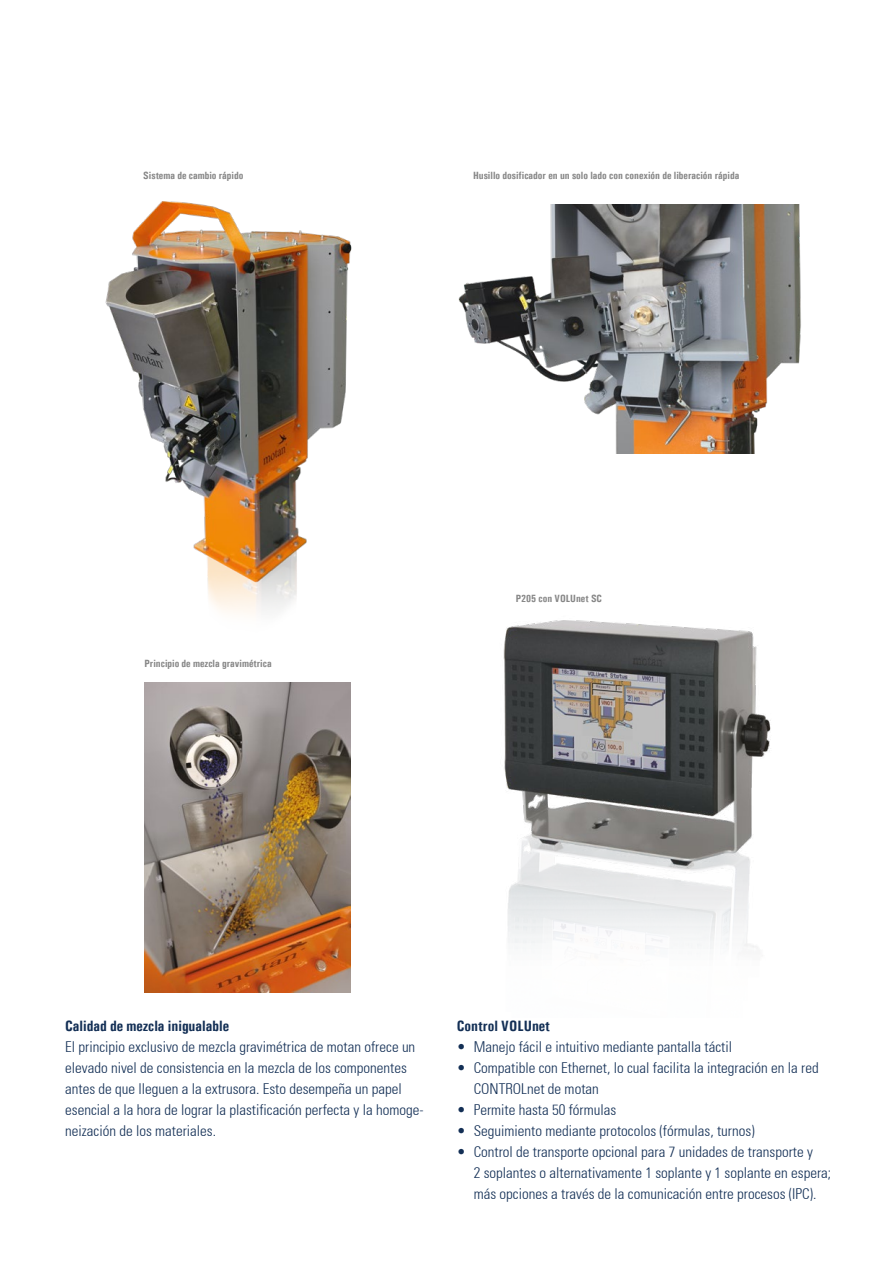
<style>
.page{position:relative;width:895px;height:1263px;background:#fff}
.page>*{position:absolute;margin:0;border:0;box-sizing:border-box;transform-origin:0 0}
.t1{font:300 condensed 15px/21px "Univers";color:#132f55}
.t2{font:700 15px "Univers Condensed";color:#132f55}
.t3{font:700 10.5px "Univers Condensed";color:#878787}
</style>
<div class="page">
<img style="left:458px;top:204px;width:343px;height:250px">
<img style="left:144px;top:683px;width:207px;height:309px">
<img style="left:105px;top:201px;width:247px;height:413px">
<img style="left:503px;top:620px;width:268px;height:329px">
<p class="t3" style="left:143px;top:169px;width:102px">Sistema de cambio rápido</p>
<p class="t3" style="left:473px;top:169px;width:268px">Husillo dosificador en un solo lado con conexión de liberación rápida</p>
<p class="t3" style="left:144px;top:657px;width:129px">Principio de mezcla gravimétrica</p>
<p class="t3" style="left:515px;top:592px;width:88px">P205 con VOLUnet SC</p>
<p class="t2" style="left:65px;top:1017px;width:165px">Calidad de mezcla inigualable</p>
<p class="t1" style="left:65px;top:1036px;width:360px">El principio exclusivo de mezcla gravimétrica de motan ofrece un elevado nivel de consistencia en la mezcla de los componentes antes de que lleguen a la extrusora. Esto desempeña un papel esencial a la hora de lograr la plastificación perfecta y la homoge&shy;neización de los materiales.</p>
<p class="t2" style="left:456px;top:1017px;width:95px">Control VOLUnet</p>
<p class="t1" style="left:456px;top:1036px;width:277px">• Manejo fácil e intuitivo mediante pantalla táctil</p>
<p class="t1" style="left:473px;top:1057px;width:346px;text-indent:-17px">• Compatible con Ethernet, lo cual facilita la integración en la red<br>CONTROLnet de motan</p>
<p class="t1" style="left:456px;top:1099px;width:161px">• Permite hasta 50 fórmulas</p>
<p class="t1" style="left:456px;top:1120px;width:299px">• Seguimiento mediante protocolos (fórmulas, turnos)</p>
<p class="t1" style="left:473px;top:1141px;width:359px;text-indent:-17px">• Control de transporte opcional para 7 unidades de transporte y<br>2 soplantes o alternativamente 1 soplante y 1 soplante en espera; más opciones a través de la comunicación entre procesos (IPC).</p>
</div>
